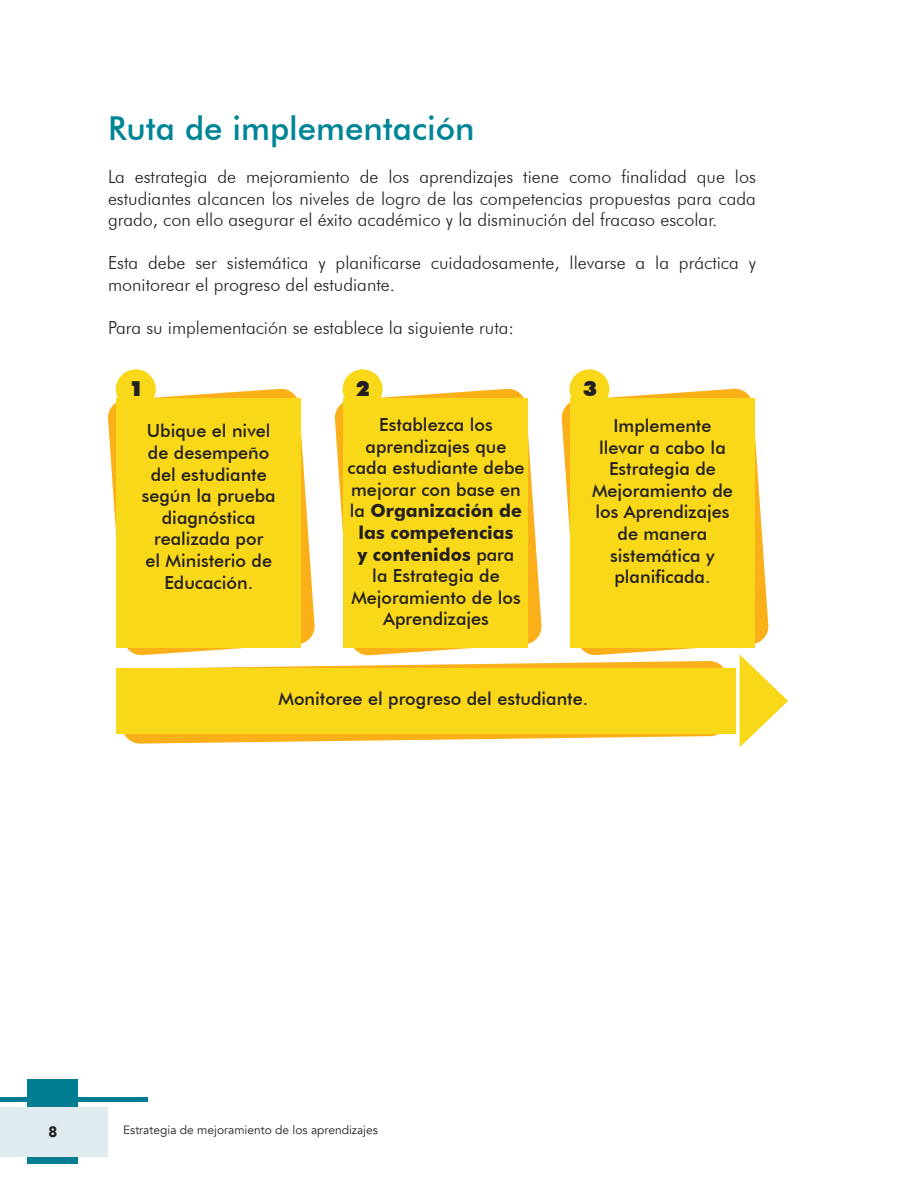
<style>
.page{position:relative;width:918px;height:1188px;background:#fff}
.page>*{position:absolute;margin:0;border:0;box-sizing:border-box;transform-origin:0 0}
.t1{font:500 33px "Futura BT";color:#008597}
.t2{font:900 21px "Futura BT";color:#231f20}
.t3{font:500 18px/21.6px "Futura BT";color:#231f20;text-align:center}
.t4{font:300 18px/21.6px "Futura BT";color:#231f20;text-align:justify}
.t5{font:900 15px "Avenir";color:#231f20}
.t6{font:12px "Avenir";color:#231f20}
.s1{font-weight:700}
</style>
<div class="page">
<div style="left:27px;top:1080px;width:51px;height:84px;background:#007d90"></div>
<div style="left:0;top:1107px;width:108px;height:50px;background:#dfebee"></div>
<div style="left:0;top:1097px;width:148px;height:5px;background:#007d90"></div>
<svg style="left:124px;top:661px;width:600px;height:83px"></svg>
<div style="left:116px;top:668px;width:620px;height:66px;background:#f8d819"></div>
<svg style="left:740px;top:656px;width:48px;height:91px"></svg>
<svg style="left:108px;top:388px;width:207px;height:268px"></svg>
<div style="left:117px;top:398px;width:184px;height:250px;background:#f8d819"></div>
<svg style="left:334px;top:388px;width:208px;height:268px"></svg>
<div style="left:343px;top:398px;width:185px;height:250px;background:#f8d819"></div>
<svg style="left:561px;top:388px;width:208px;height:268px"></svg>
<div style="left:570px;top:398px;width:185px;height:250px;background:#f8d819"></div>
<div style="left:116px;top:369px;width:40px;height:40px;background:#f8d819;border-radius:50%"></div>
<div style="left:343px;top:369px;width:40px;height:40px;background:#f8d819;border-radius:50%"></div>
<div style="left:569px;top:369px;width:40px;height:40px;background:#f8d819;border-radius:50%"></div>
<p class="t1" style="left:108px;top:108px;width:368px">Ruta de implementación</p>
<p class="t4" style="left:108px;top:166px;width:649px">La estrategia de mejoramiento de los aprendizajes tiene como finalidad que los estudiantes alcancen los niveles de logro de las competencias propuestas para cada grado, con ello asegurar el éxito académico y la disminución del fracaso escolar.</p>
<p class="t4" style="left:108px;top:252px;width:650px">Esta debe ser sistemática y planificarse cuidadosamente, llevarse a la práctica y monitorear el progreso del estudiante.</p>
<p class="t4" style="left:108px;top:317px;width:408px">Para su implementación se establece la siguiente ruta:</p>
<p class="t2" style="left:129px;top:376px;width:16px">1</p>
<p class="t2" style="left:356px;top:376px;width:16px">2</p>
<p class="t3" style="left:348px;top:414px;width:178px">Establezca los aprendizajes que cada estudiante debe mejorar con base en la <span class="s1">Organización de las competencias<br>y contenidos</span> para<br>la Estrategia de<br>Mejoramiento de los<br>Aprendizajes</p>
<p class="t3" style="left:142px;top:420px;width:136px">Ubique el nivel de desempeño del estudiante según la prueba diagnóstica realizada por<br>el Ministerio de<br>Educación.</p>
<p class="t2" style="left:583px;top:376px;width:16px">3</p>
<p class="t3" style="left:592px;top:415px;width:142px">Implemente llevar a cabo la<br>Estrategia de<br>Mejoramiento de los Aprendizajes de manera sistemática y planificada.</p>
<p class="t3" style="left:279px;top:688px;width:311px">Monitoree el progreso del estudiante.</p>
<p class="t5" style="left:48px;top:1119px;width:10px">8</p>
<p class="t6" style="left:123px;top:1123px;width:256px">Estrategia de mejoramiento de los aprendizajes</p>
</div>
